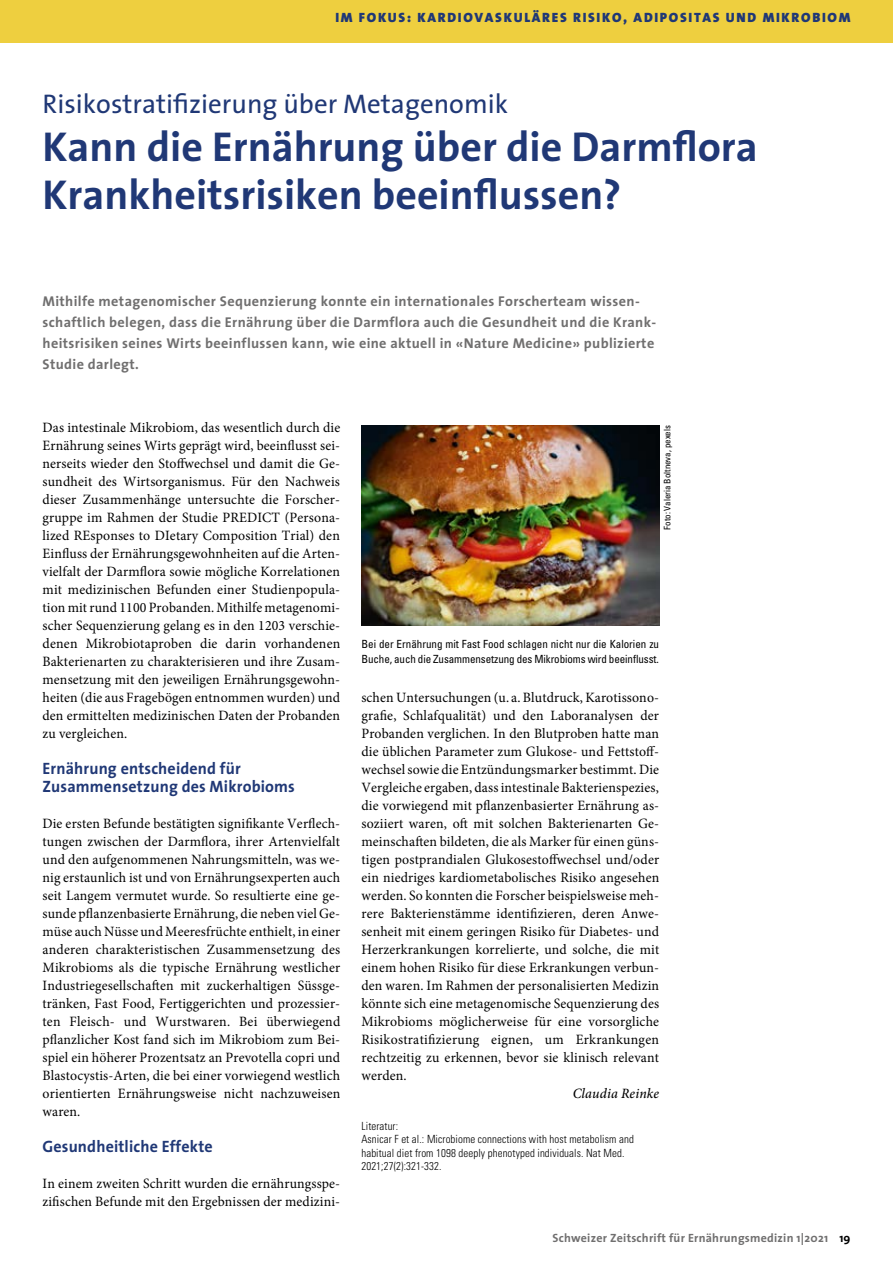
<style>
.page{position:relative;width:893px;height:1263px;background:#fff}
.page>*{position:absolute;margin:0;border:0;box-sizing:border-box;transform-origin:0 0}
.t1{font:700 42px/48px "The Sans";color:#203876}
.t2{font:27px "The Sans";color:#203876}
.t3{font:700 16.5px/18px "The Sans";letter-spacing:.01em;color:#203876}
.t4{font:14.25px/18px "Minion Pro";letter-spacing:.01em;color:#000;text-align:justify}
.t5{font:700 14.25px/21px "The Sans";letter-spacing:.025em;color:#706f6f}
.t6{font:italic 500 14.25px "Minion Pro";letter-spacing:.01em;color:#000}
.t7{font:900 13.5px "The Sans";letter-spacing:.125em;color:#203876}
.t8{font:700 12px "The Sans";letter-spacing:.02em;color:#706f6f}
.t9{font:300 condensed 11.25px/13.5px "Univers";letter-spacing:.01em;color:#000}
.t10{font:condensed 11.25px/15px "Univers";letter-spacing:-.005em;color:#000}
.t11{font:condensed 9px "Univers";color:#000}
.s1{color:#000}
</style>
<div class="page">
<div style="left:0;top:0;width:893px;height:43px;background:#eecf3f"></div>
<img style="left:361px;top:425px;width:298px;height:200px">
<p class="t7" style="left:335px;top:6px;width:517px">IM FOKUS: KARDIOVASKULÄRES RISIKO, ADIPOSITAS UND MIKROBIOM</p>
<h2 class="t2" style="left:43px;top:82px;width:467px">Risikostratifizierung über Metagenomik</h2>
<h1 class="t1" style="left:43px;top:122px;width:717px">Kann die Ernährung über die Darmflora<br>Krankheitsrisiken beeinflussen?</h1>
<p class="t5" style="left:43px;top:290px;width:615px">Mithilfe metagenomischer Sequenzierung konnte ein internationales Forscherteam wissen&shy;schaftlich belegen, dass die Ernährung über die Darmflora auch die Gesundheit und die Krank&shy;heitsrisiken seines Wirts beeinflussen kann, wie eine aktuell in «Nature Medicine» publizierte Studie darlegt.</p>
<p class="t4" style="left:43px;top:419px;width:299px">Das intestinale Mikrobiom, das wesentlich durch die Ernährung seines Wirts geprägt wird, beeinflusst sei&shy;nerseits wieder den Stoffwechsel und damit die Ge&shy;sundheit des Wirtsorganismus. Für den Nachweis dieser Zusammenhänge untersuchte die Forscher&shy;gruppe im Rahmen der Studie PREDICT (Persona&shy;lized REsponses to DIetary Composition Trial) den Einfluss der Ernährungsgewohnheiten auf die Arten&shy;vielfalt der Darmflora sowie mögliche Korrelationen mit medizinischen Befunden einer Studienpopula&shy;tion mit rund 1100 Probanden. Mithilfe metagenomi&shy;scher Sequenzierung gelang es in den 1203 verschie&shy;denen Mikrobiotaproben die darin vorhandenen Bakterienarten zu charakterisieren und ihre Zusam&shy;mensetzung mit den jeweiligen Ernährungsgewohn&shy;heiten (die aus Fragebögen entnommen wurden) und den ermittelten medizinischen Daten der Probanden zu vergleichen.</p>
<p class="t3" style="left:43px;top:759px;width:254px">Ernährung entscheidend für<br>Zusammensetzung des Mikrobioms</p>
<p class="t4" style="left:43px;top:815px;width:299px">Die ersten Befunde bestätigten signifikante Verflech&shy;tungen zwischen der Darmflora, ihrer Artenvielfalt und den aufgenommenen Nahrungsmitteln, was we&shy;nig erstaunlich ist und von Ernährungsexperten auch seit Langem vermutet wurde. So resultierte eine ge&shy;sunde pflanzenbasierte Ernährung, die neben viel Ge&shy;müse auch Nüsse und Meeresfrüchte enthielt, in einer anderen charakteristischen Zusammensetzung des Mikrobioms als die typische Ernährung westlicher Industriegesellschaften mit zuckerhaltigen Süssge&shy;tränken, Fast Food, Fertiggerichten und prozessier&shy;ten Fleisch- und Wurstwaren. Bei überwiegend pflanzlicher Kost fand sich im Mikrobiom zum Bei&shy;spiel ein höherer Prozentsatz an Prevotella copri und Blastocystis-Arten, die bei einer vorwiegend westlich orientierten Ernährungsweise nicht nachzuweisen waren.</p>
<p class="t3" style="left:43px;top:1137px;width:172px">Gesundheitliche Effekte</p>
<p class="t4" style="left:43px;top:1175px;width:299px">In einem zweiten Schritt wurden die ernährungsspe&shy;zifischen Befunde mit den Ergebnissen der medizini-</p>
<p class="t11" style="left:662px;top:530px;width:106px;rotate:-90deg">Foto: Valeria Boltneva, pexels</p>
<p class="t10" style="left:361px;top:636px;width:299px">Bei der Ernährung mit Fast Food schlagen nicht nur die Kalorien zu<br>Buche, auch die Zusammensetzung des Mikrobioms wird beeinflusst.</p>
<p class="t4" style="left:361px;top:689px;width:299px">schen Untersuchungen (u. a. Blutdruck, Karotissono&shy;grafie, Schlafqualität) und den Laboranalysen der Probanden verglichen. In den Blutproben hatte man die üblichen Parameter zum Glukose- und Fettstoff&shy;wechsel sowie die Entzündungsmarker bestimmt. Die Vergleiche ergaben, dass intestinale Bakterienspezies, die vorwiegend mit pflanzenbasierter Ernährung as&shy;soziiert waren, oft mit solchen Bakterienarten Ge&shy;meinschaften bildeten, die als Marker für einen güns&shy;tigen postprandialen Glukosestoffwechsel und/oder ein niedriges kardiometabolisches Risiko angesehen werden. So konnten die Forscher beispielsweise meh&shy;rere Bakterienstämme identifizieren, deren Anwe&shy;senheit mit einem geringen Risiko für Diabetes- und Herzerkrankungen korrelierte, und solche, die mit einem hohen Risiko für diese Erkrankungen verbun&shy;den waren. Im Rahmen der personalisierten Medizin könnte sich eine metagenomische Sequenzierung des Mikrobioms möglicherweise für eine vorsorgliche Risikostratifizierung eignen, um Erkrankungen rechtzeitig zu erkennen, bevor sie klinisch relevant werden.</p>
<p class="t6" style="left:573px;top:1084px;width:88px">Claudia Reinke</p>
<p class="t9" style="left:361px;top:1119px;width:274px">Literatur:<br>Asnicar F et al.: Microbiome connections with host metabolism and habitual diet from 1098 deeply phenotyped individuals. Nat Med.<br>2021;27(2):321-332.</p>
<p class="t8" style="left:552px;top:1228px;width:300px">Schweizer Zeitschrift für Ernährungsmedizin 1|2021 <span class="s1">19</span></p>
</div>
